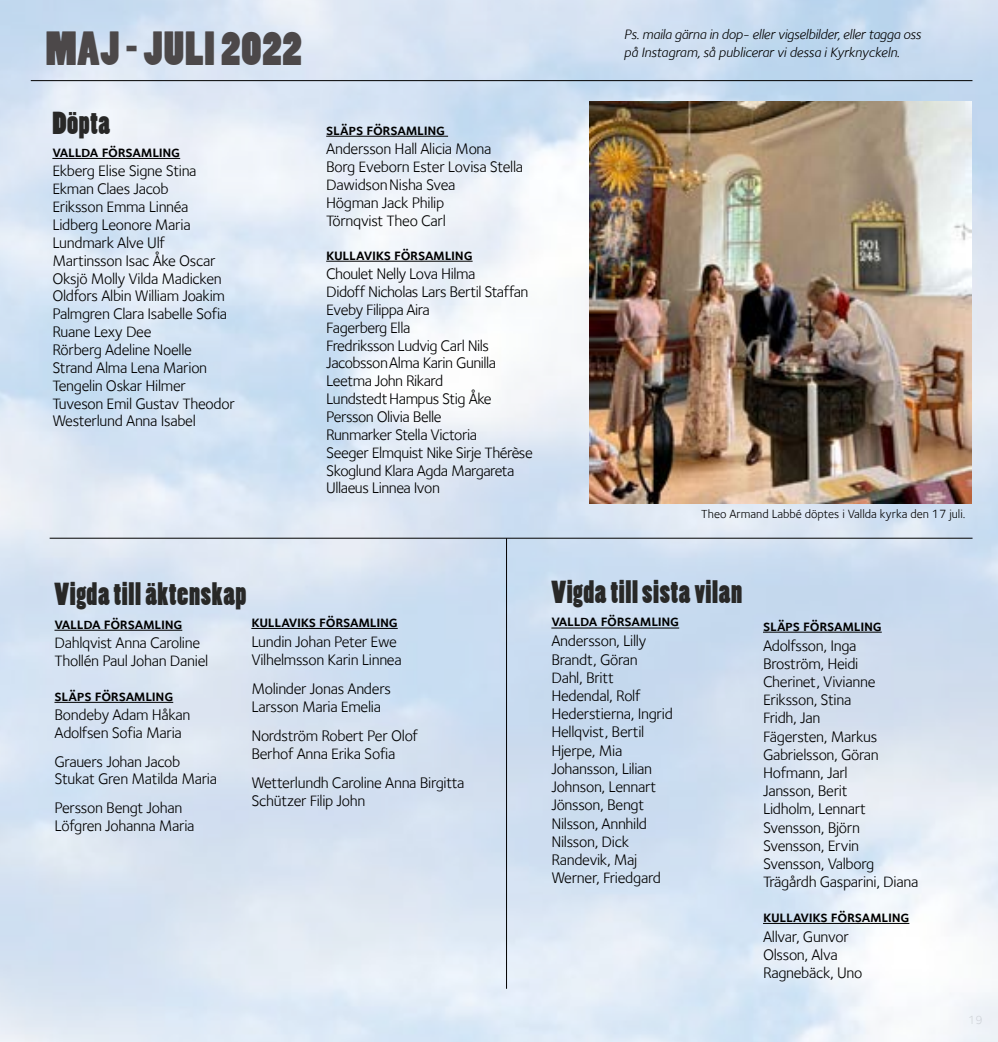
<style>
.page{position:relative;width:998px;height:1042px;background:#fff}
.page>*{position:absolute;margin:0;border:0;box-sizing:border-box;transform-origin:0 0}
.t1{font:44.8px "Poplar Std";letter-spacing:.02em;color:#4c4849}
.t2{font:29.75px "Poplar Std";letter-spacing:.02em;color:#282827}
.t3{font:15.75px/17.8px "Foundry Sterling";letter-spacing:-.02em;color:#000}
.t4{font:15.75px "Foundry Sterling Demi Expert";letter-spacing:-.02em;color:#000}
.t5{font:italic 14px/18.6px "Foundry Sterling";letter-spacing:-.02em;color:#000}
.t6{font:12.25px "Foundry Sterling";color:#000}
</style>
<div class="page">
<img style="left:0;top:0;width:997px;height:1042px">
<hr style="left:52px;top:158px;width:128px;height:1px;background:#000">
<hr style="left:506px;top:538px;width:1px;height:451px;background:#000">
<hr style="left:54px;top:630px;width:128px;height:1px;background:#000">
<hr style="left:54px;top:702px;width:119px;height:1px;background:#000">
<hr style="left:31px;top:80px;width:941px;height:1px;background:#000">
<hr style="left:551px;top:627px;width:128px;height:1px;background:#000">
<hr style="left:50px;top:538px;width:922px;height:1px;background:#000">
<img style="left:589px;top:102px;width:381px;height:402px">
<hr style="left:251px;top:628px;width:146px;height:1px;background:#000">
<hr style="left:326px;top:136px;width:122px;height:1px;background:#000">
<hr style="left:326px;top:261px;width:146px;height:1px;background:#000">
<hr style="left:762px;top:632px;width:119px;height:1px;background:#000">
<hr style="left:762px;top:923px;width:147px;height:1px;background:#000">
<h1 class="t1" style="left:46px;top:24px;width:257px">MAJ - JULI 2022</h1>
<h2 class="t2" style="left:52px;top:106px;width:59px">Döpta</h2>
<p class="t4" style="left:52px;top:142px;width:129px">vallda församling</p>
<p class="t3" style="left:52px;top:162px;width:184px">Ekberg Elise Signe Stina<br>Ekman Claes Jacob<br>Eriksson Emma Linnéa<br>Lidberg Leonore Maria<br>Lundmark Alve Ulf<br>Martinsson Isac Åke Oscar<br>Oksjö Molly Vilda Madicken<br>Oldfors Albin William Joakim<br>Palmgren Clara Isabelle Sofia<br>Ruane Lexy Dee<br>Rörberg Adeline Noelle<br>Strand Alma Lena Marion<br>Tengelin Oskar Hilmer<br>Tuveson Emil Gustav Theodor<br>Westerlund Anna Isabel</p>
<p class="t4" style="left:326px;top:120px;width:120px">släps församling</p>
<p class="t3" style="left:326px;top:140px;width:198px">Andersson Hall Alicia Mona<br>Borg Eveborn Ester Lovisa Stella<br>DawidsonNisha Svea<br>Högman Jack Philip<br>Törnqvist Theo Carl</p>
<p class="t4" style="left:326px;top:245px;width:148px">kullaviks församling</p>
<p class="t3" style="left:326px;top:265px;width:208px">Choulet Nelly Lova Hilma<br>Didoff Nicholas Lars Bertil Staffan<br>Eveby Filippa Aira<br>Fagerberg Ella<br>Fredriksson Ludvig Carl Nils<br>JacobssonAlma Karin Gunilla<br>Leetma John Rikard<br>LundstedtHampus Stig Åke<br>Persson Olivia Belle<br>Runmarker Stella Victoria<br>Seeger Elmquist Nike Sirje Thérèse<br>Skoglund Klara Agda Margareta<br>Ullaeus Linnea Ivon</p>
<p class="t5" style="left:623px;top:25px;width:298px">Ps. maila gärna in dop- eller vigselbilder, eller tagga oss på Instagram, så publicerar vi dessa i Kyrknyckeln.</p>
<p class="t6" style="left:701px;top:506px;width:265px">Theo Armand Labbé döptes i Vallda kyrka den 17 juli.</p>
<h2 class="t2" style="left:54px;top:578px;width:193px">Vigda till äktenskap</h2>
<p class="t4" style="left:54px;top:614px;width:129px">vallda församling</p>
<p class="t3" style="left:54px;top:634px;width:155px">Dahlqvist Anna Caroline<br>Thollén Paul Johan Daniel</p>
<p class="t4" style="left:54px;top:686px;width:120px">släps församling</p>
<p class="t3" style="left:54px;top:706px;width:137px">Bondeby Adam Håkan<br>Adolfsen Sofia Maria</p>
<p class="t3" style="left:54px;top:752px;width:164px">Grauers Johan Jacob<br>Stukat Gren Matilda Maria</p>
<p class="t3" style="left:54px;top:798px;width:141px">Persson Bengt Johan<br>Löfgren Johanna Maria</p>
<p class="t4" style="left:251px;top:612px;width:148px">kullaviks församling</p>
<p class="t3" style="left:251px;top:632px;width:152px">Lundin Johan Peter Ewe<br>Vilhelmsson Karin Linnea</p>
<p class="t3" style="left:251px;top:679px;width:141px">Molinder Jonas Anders<br>Larsson Maria Emelia</p>
<p class="t3" style="left:251px;top:726px;width:168px">Nordström Robert Per Olof<br>Berhof Anna Erika Sofia</p>
<p class="t3" style="left:251px;top:773px;width:214px">Wetterlundh Caroline Anna Birgitta<br>Schützer Filip John</p>
<h2 class="t2" style="left:551px;top:576px;width:192px">Vigda till sista vilan</h2>
<p class="t4" style="left:551px;top:611px;width:129px">vallda församling</p>
<p class="t3" style="left:551px;top:632px;width:123px">Andersson, Lilly<br>Brandt, Göran<br>Dahl, Britt<br>Hedendal, Rolf<br>Hederstierna, Ingrid<br>Hellqvist, Bertil<br>Hjerpe, Mia<br>Johansson, Lilian<br>Johnson, Lennart<br>Jönsson, Bengt<br>Nilsson, Annhild<br>Nilsson, Dick<br>Randevik, Maj<br>Werner, Friedgard</p>
<p class="t4" style="left:762px;top:616px;width:120px">släps församling</p>
<p class="t3" style="left:762px;top:636px;width:157px">Adolfsson, Inga<br>Broström, Heidi<br>Cherinet, Vivianne<br>Eriksson, Stina<br>Fridh, Jan<br>Fägersten, Markus<br>Gabrielsson, Göran<br>Hofmann, Jarl<br>Jansson, Berit<br>Lidholm, Lennart<br>Svensson, Björn<br>Svensson, Ervin<br>Svensson, Valborg<br>Trägårdh Gasparini, Diana</p>
<p class="t4" style="left:762px;top:907px;width:148px">kullaviks församling</p>
<p class="t3" style="left:762px;top:927px;width:101px">Allvar, Gunvor<br>Olsson, Alva<br>Ragnebäck, Uno</p>
</div>
